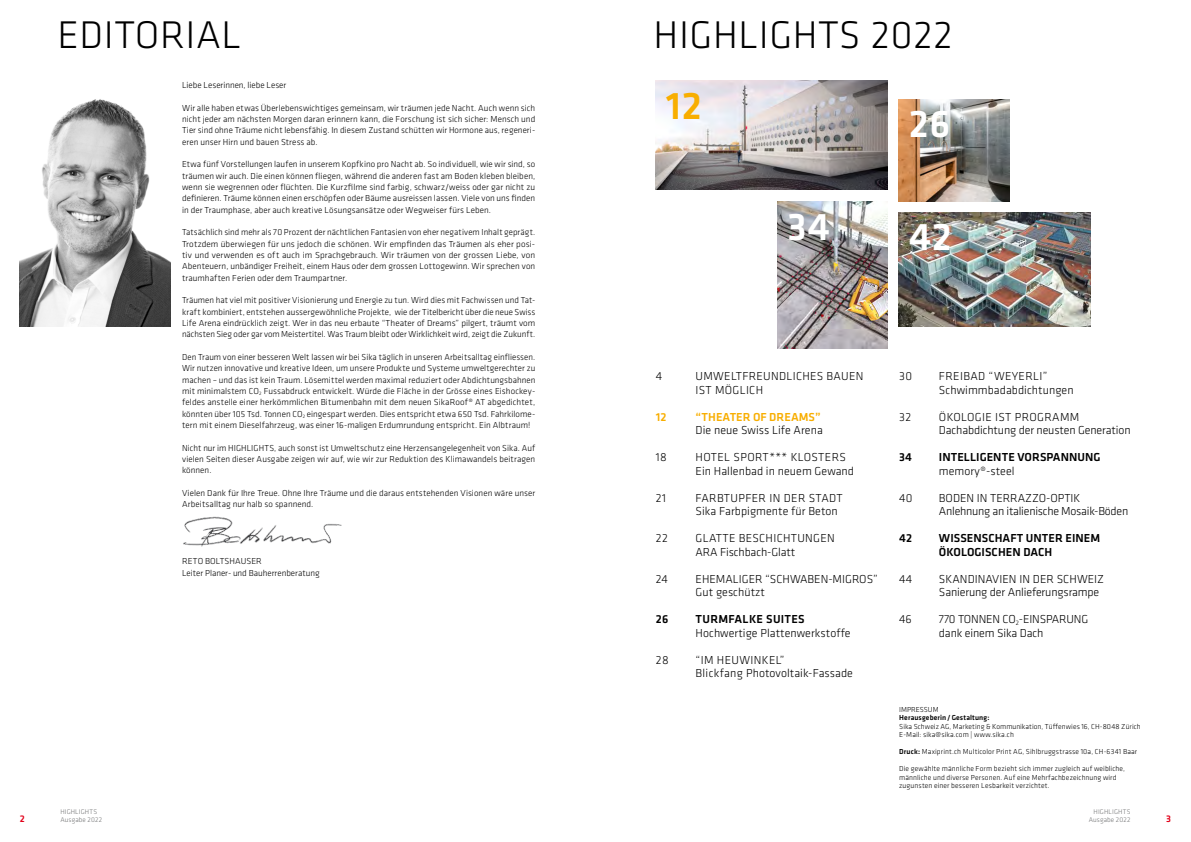
<style>
.page{position:relative;width:1191px;height:842px;background:#fff}
.page>*{position:absolute;margin:0;border:0;box-sizing:border-box;transform-origin:0 0}
.t1{font:300 40px "Klavika";letter-spacing:.015em;color:#000}
.t2{font:500 40px "Klavika";color:#fff}
.t3{font:500 40px "Klavika";color:#f8ae00}
.t4{font:300 12px/13.5px "Klavika";letter-spacing:.005em;color:#000}
.t5{font:500 12px/13.5px "Klavika";letter-spacing:.005em;color:#000}
.t6{font:300 12px/13.5px "Klavika";letter-spacing:-.02em;color:#000}
.t7{font:300 12px/13.5px "Klavika";letter-spacing:.025em;color:#000}
.t8{font:500 12px "Klavika";color:#f8ae00}
.t9{font:500 12px "Klavika";letter-spacing:.025em;color:#000}
.t10{font:500 10px "Klavika";color:#e2001a}
.t11{font:300 9px/11.3px "Klavika";letter-spacing:.005em;color:#000;text-align:justify}
.t12{font:300 7.5px/8.5px "Klavika";letter-spacing:.015em;color:#000}
.t13{font:500 7.5px "Klavika";letter-spacing:.02em;color:#000}
.t14{font:300 7px/8.4px "Klavika";letter-spacing:.02em;color:#707172;text-align:right}
.s1{font-weight:500}
</style>
<div class="page">
<img style="left:20px;top:99px;width:150px;height:227px">
<img style="left:777px;top:201px;width:110px;height:148px">
<img style="left:898px;top:213px;width:192px;height:113px">
<img style="left:656px;top:81px;width:231px;height:109px">
<img style="left:898px;top:99px;width:111px;height:102px">
<img style="left:183px;top:516px;width:159px;height:31px">
<h1 class="t1" style="left:58px;top:11px;width:185px">EDITORIAL</h1>
<p class="t11" style="left:182px;top:79px;width:106px">Liebe Leserinnen, liebe Leser</p>
<p class="t11" style="left:182px;top:102px;width:355px">Wir alle haben etwas Überlebenswichtiges gemeinsam, wir träumen jede Nacht. Auch wenn sich nicht jeder am nächsten Morgen daran erinnern kann, die Forschung ist sich sicher: Mensch und Tier sind ohne Träume nicht lebensfähig. In diesem Zustand schütten wir Hormone aus, regeneri&shy;eren unser Hirn und bauen Stress ab.</p>
<p class="t11" style="left:182px;top:159px;width:355px">Etwa fünf Vorstellungen laufen in unserem Kopfkino pro Nacht ab. So individuell, wie wir sind, so träumen wir auch. Die einen können fliegen, während die anderen fast am Boden kleben bleiben, wenn sie wegrennen oder flüchten. Die Kurzfilme sind farbig, schwarz/weiss oder gar nicht zu definieren. Träume können einen erschöpfen oder Bäume ausreissen lassen. Viele von uns finden in der Traumphase, aber auch kreative Lösungsansätze oder Wegweiser fürs Leben.</p>
<p class="t11" style="left:182px;top:227px;width:355px">Tatsächlich sind mehr als 70 Prozent der nächtlichen Fantasien von eher negativem Inhalt geprägt.<br>Trotzdem überwiegen für uns jedoch die schönen. Wir empfinden das Träumen als eher posi&shy;tiv und verwenden es oft auch im Sprachgebrauch. Wir träumen von der grossen Liebe, von Abenteuern, unbändiger Freiheit, einem Haus oder dem grossen Lottogewinn. Wir sprechen von traumhaften Ferien oder dem Traumpartner.</p>
<p class="t11" style="left:182px;top:295px;width:355px">Träumen hat viel mit positiver Visionierung und Energie zu tun. Wird dies mit Fachwissen und Tat&shy;kraft kombiniert, entstehen aussergewöhnliche Projekte, wie der Titelbericht über die neue Swiss Life Arena eindrücklich zeigt. Wer in das neu erbaute “Theater of Dreams” pilgert, träumt vom nächsten Sieg oder gar vom Meistertitel. Was Traum bleibt oder Wirklichkeit wird, zeigt die Zukunft.</p>
<p class="t11" style="left:182px;top:351px;width:355px">Den Traum von einer besseren Welt lassen wir bei Sika täglich in unseren Arbeitsalltag einfliessen.<br>Wir nutzen innovative und kreative Ideen, um unsere Produkte und Systeme umweltgerechter zu machen – und das ist kein Traum. Lösemittel werden maximal reduziert oder Abdichtungsbahnen mit minimalstem CO<sub>2</sub> Fussabdruck entwickelt. Würde die Fläche in der Grösse eines Eishockey&shy;feldes anstelle einer herkömmlichen Bitumenbahn mit dem neuen SikaRoof® AT abgedichtet, könnten über 105 Tsd. Tonnen CO<sub>2</sub> eingespart werden. Dies entspricht etwa 650 Tsd. Fahrkilome&shy;tern mit einem Dieselfahrzeug, was einer 16-maligen Erdumrundung entspricht. Ein Albtraum!</p>
<p class="t11" style="left:182px;top:442px;width:355px">Nicht nur im HIGHLIGHTS, auch sonst ist Umweltschutz eine Herzensangelegenheit von Sika. Auf vielen Seiten dieser Ausgabe zeigen wir auf, wie wir zur Reduktion des Klimawandels beitragen können.</p>
<p class="t11" style="left:182px;top:487px;width:355px">Vielen Dank für Ihre Treue. Ohne Ihre Träume und die daraus entstehenden Visionen wäre unser<br>Arbeitsalltag nur halb so spannend.</p>
<p class="t11" style="left:182px;top:555px;width:139px">RETO BOLTSHAUSER<br>Leiter Planer- und Bauherrenberatung</p>
<h1 class="t1" style="left:653px;top:11px;width:300px">HIGHLIGHTS 2022</h1>
<h1 class="t3" style="left:666px;top:79px;width:37px">12</h1>
<h1 class="t2" style="left:908px;top:96px;width:43px">26</h1>
<h1 class="t2" style="left:787px;top:200px;width:44px">34</h1>
<h1 class="t2" style="left:908px;top:209px;width:45px">42</h1>
<h2 class="t4" style="left:656px;top:369px;width:8px">4</h2>
<h2 class="t7" style="left:695px;top:369px;width:169px">UMWELTFREUNDLICHES BAUEN<br>IST MÖGLICH</h2>
<h2 class="t8" style="left:656px;top:409px;width:12px">12</h2>
<h2 class="t8" style="left:695px;top:409px;width:127px">“THEATER OF DREAMS”</h2>
<h2 class="t4" style="left:695px;top:423px;width:129px">Die neue Swiss Life Arena</h2>
<h2 class="t4" style="left:656px;top:450px;width:12px">18</h2>
<h2 class="t4" style="left:695px;top:450px;width:160px">HOTEL SPORT*** KLOSTERS<br>Ein Hallenbad in neuem Gewand</h2>
<h2 class="t4" style="left:656px;top:491px;width:12px">21</h2>
<h2 class="t4" style="left:695px;top:491px;width:148px">FARBTUPFER IN DER STADT<br>Sika Farbpigmente für Beton</h2>
<h2 class="t4" style="left:656px;top:531px;width:13px">22</h2>
<h2 class="t4" style="left:695px;top:531px;width:141px">GLATTE BESCHICHTUNGEN<br>ARA Fischbach-Glatt</h2>
<h2 class="t4" style="left:656px;top:572px;width:14px">24</h2>
<h2 class="t4" style="left:695px;top:572px;width:184px">EHEMALIGER “SCHWABEN-MIGROS”<br>Gut geschützt</h2>
<h2 class="t5" style="left:656px;top:612px;width:14px">26</h2>
<h2 class="t9" style="left:695px;top:611px;width:111px">TURMFALKE SUITES</h2>
<h2 class="t4" style="left:695px;top:626px;width:157px">Hochwertige Plattenwerkstoffe</h2>
<h2 class="t4" style="left:656px;top:653px;width:14px">28</h2>
<h2 class="t4" style="left:695px;top:653px;width:159px">“IM HEUWINKEL”<br>Blickfang Photovoltaik-Fassade</h2>
<h2 class="t4" style="left:899px;top:369px;width:14px">30</h2>
<h2 class="t4" style="left:939px;top:369px;width:136px">FREIBAD “WEYERLI”<br>Schwimmbadabdichtungen</h2>
<h2 class="t4" style="left:899px;top:410px;width:14px">32</h2>
<h2 class="t4" style="left:939px;top:410px;width:193px">ÖKOLOGIE IST PROGRAMM<br>Dachabdichtung der neusten Generation</h2>
<h2 class="t5" style="left:899px;top:450px;width:14px">34</h2>
<h2 class="t5" style="left:939px;top:450px;width:163px">INTELLIGENTE VORSPANNUNG</h2>
<h2 class="t4" style="left:939px;top:464px;width:77px">memory®-steel</h2>
<h2 class="t4" style="left:899px;top:491px;width:15px">40</h2>
<h2 class="t6" style="left:939px;top:491px;width:191px">BODEN IN TERRAZZO-OPTIK<br>Anlehnung an italienische Mosaik-Böden</h2>
<h2 class="t5" style="left:899px;top:531px;width:14px">42</h2>
<h2 class="t5" style="left:939px;top:531px;width:163px">WISSENSCHAFT UNTER EINEM<br>ÖKOLOGISCHEN DACH</h2>
<h2 class="t4" style="left:899px;top:572px;width:15px">44</h2>
<h2 class="t4" style="left:939px;top:572px;width:167px">SKANDINAVIEN IN DER SCHWEIZ<br>Sanierung der Anlieferungsrampe</h2>
<h2 class="t4" style="left:899px;top:612px;width:14px">46</h2>
<h2 class="t4" style="left:939px;top:612px;width:151px">770 TONNEN CO<sub>2</sub>-EINSPARUNG dank einem Sika Dach</h2>
<p class="t12" style="left:899px;top:705px;width:41px">IMPRESSUM</p>
<p class="t13" style="left:899px;top:712px;width:92px">Herausgeberin/Gestaltung:</p>
<p class="t12" style="left:899px;top:722px;width:243px">Sika Schweiz AG, Marketing &amp; Kommunikation, Tüffenwies 16, CH-8048 Zürich<br>E-Mail: sika@sika.com | www.sika.ch</p>
<p class="t12" style="left:899px;top:747px;width:239px"><span class="s1">Druck:</span> Maxiprint.ch Multicolor Print AG, Sihlbruggstrasse 10a, CH-6341 Baar</p>
<p class="t12" style="left:899px;top:764px;width:227px">Die gewählte männliche Form bezieht sich immer zugleich auf weibliche, männliche und diverse Personen. Auf eine Mehrfachbezeichnung wird zugunsten einer besseren Lesbarkeit verzichtet.</p>
<p class="t14" style="left:60px;top:807px;width:38px">HIGHLIGHTS</p>
<p class="t14" style="left:1088px;top:807px;width:43px">HIGHLIGHTS<br>Ausgabe 2022</p>
<p class="t10" style="left:20px;top:812px;width:7px">2</p>
<p class="t14" style="left:60px;top:815px;width:43px">Ausgabe 2022</p>
<p class="t10" style="left:1166px;top:812px;width:6px">3</p>
</div>
